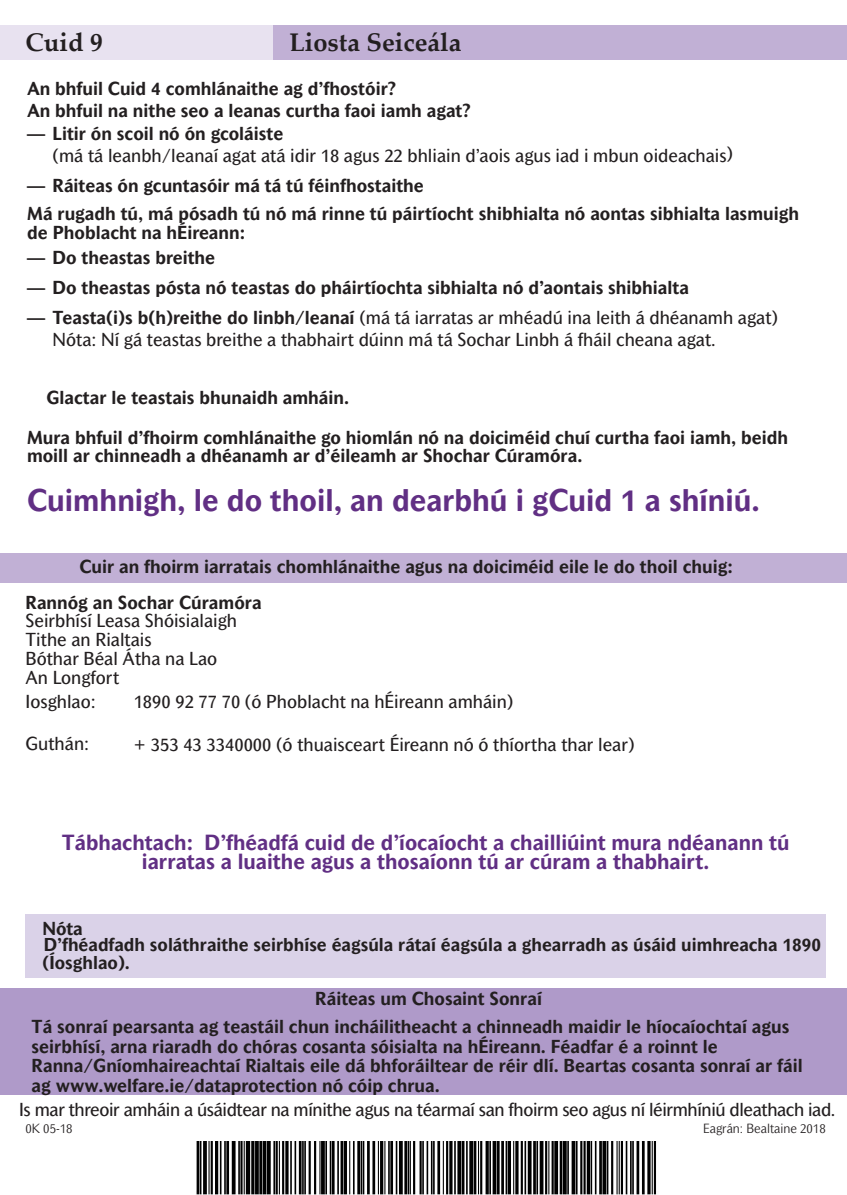
<style>
.page{position:relative;width:847px;height:1195px;background:#fff}
.page>*{position:absolute;margin:0;border:0;box-sizing:border-box;transform-origin:0 0}
.t1{font:700 30px "Mahsuri Sans";color:#612f84}
.t2{font:700 25.5px "Palatino Linotype";color:#231f20}
.t3{font:700 21px/18.8px "Mahsuri Sans";color:#612f84;text-align:center}
.t4{font:700 18px/19.5px "Mahsuri Sans";color:#231f20}
.t5{font:18px/18.8px "Mahsuri Sans";color:#231f20}
.t6{font:18px "Mahsuri Sans";letter-spacing:-.02em;color:#231f20}
.t7{font:700 17.85px/18px "Mahsuri Sans";color:#231f20}
.t8{font:300 12.75px "Mahsuri Sans";color:#231f20}
.s1{font-weight:700}
</style>
<div class="page">
<div style="left:272px;top:26px;width:574px;height:34px;background:#c1b0d5"></div>
<div style="left:0;top:26px;width:272px;height:34px;background:#e8e2f0"></div>
<div style="left:0;top:553px;width:846px;height:30px;background:#c1b0d5"></div>
<div style="left:26px;top:914px;width:799px;height:64px;background:#dad2e8"></div>
<div style="left:0;top:989px;width:846px;height:106px;background:#af9ac9"></div>
<img style="left:196px;top:1141px;width:461px;height:54px">
<h2 class="t2" style="left:26px;top:32px;width:79px">Cuid 9</h2>
<h2 class="t2" style="left:289px;top:32px;width:173px">Liosta Seiceála</h2>
<p class="t4" style="left:27px;top:80px;width:445px;line-height:21.6px">An bhfuil Cuid 4 comhlánaithe ag d’fhostóir?<br>An bhfuil na nithe seo a leanas curtha faoi iamh agat?</p>
<p class="t4" style="left:27px;top:125px;width:258px">— Litir ón scoil nó ón gcoláiste</p>
<p class="t5" style="left:53px;top:147px;width:681px">(má tá leanbh/leanaí agat atá idir 18 agus 22 bhliain d’aois agus iad i mbun oideachais)</p>
<p class="t4" style="left:27px;top:173px;width:773px;line-height:27.9px">— Ráiteas ón gcuntasóir má tá tú féinfhostaithe<br>Má rugadh tú, má pósadh tú nó má rinne tú páirtíocht shibhialta nó aontas sibhialta lasmuigh</p>
<p class="t4" style="left:27px;top:225px;width:219px">de Phoblacht na hÉireann:</p>
<p class="t4" style="left:27px;top:249px;width:190px">— Do theastas breithe</p>
<p class="t4" style="left:27px;top:279px;width:663px">— Do theastas pósta nó teastas do pháirtíochta sibhialta nó d’aontais shibhialta</p>
<p class="t5" style="left:53px;top:308px;width:726px;line-height:21.6px;text-indent:-26px"><span class="s1">— Teasta(i)s b(h)reithe do linbh/leanaí</span> (má tá iarratas ar mhéadú ina leith á dhéanamh agat)<br>Nóta: Ní gá teastas breithe a thabhairt dúinn má tá Sochar Linbh á fháil cheana agat.</p>
<p class="t4" style="left:47px;top:390px;width:304px">Glactar le teastais bhunaidh amháin.</p>
<p class="t4" style="left:27px;top:430px;width:762px;line-height:18px">Mura bhfuil d’fhoirm comhlánaithe go hiomlán nó na doiciméid chuí curtha faoi iamh, beidh moill ar chinneadh a dhéanamh ar d’éileamh ar Shochar Cúramóra.</p>
<h1 class="t1" style="left:27px;top:489px;width:734px">Cuimhnigh, le do thoil, an dearbhú i gCuid 1 a shíniú.</h1>
<p class="t4" style="left:79px;top:558px;width:654px">Cuir an fhoirm iarratais chomhlánaithe agus na doiciméid eile le do thoil chuig:</p>
<p class="t4" style="left:26px;top:594px;width:237px">Rannóg an Sochar Cúramóra</p>
<p class="t5" style="left:26px;top:613px;width:213px">Seirbhísí Leasa Shóisialaigh<br>Tithe an Rialtais<br>Bóthar Béal Átha na Lao<br>An Longfort</p>
<p class="t5" style="left:26px;top:693px;width:72px">Iosghlao:</p>
<p class="t5" style="left:134px;top:693px;width:381px">1890 92 77 70 (ó Phoblacht na hÉireann amháin)</p>
<p class="t5" style="left:26px;top:735px;width:65px">Guthán:</p>
<p class="t5" style="left:134px;top:737px;width:502px">+ 353 43 3340000 (ó thuaisceart Éireann nó ó thíortha thar lear)</p>
<p class="t3" style="left:62px;top:835px;width:728px">Tábhachtach: D’fhéadfá cuid de d’íocaíocht a chailliúint mura ndéanann tú iarratas a luaithe agus a thosaíonn tú ar cúram a thabhairt.</p>
<p class="t4" style="left:43px;top:920px;width:42px">Nóta</p>
<p class="t7" style="left:43px;top:937px;width:779px">D’fhéadfadh soláthraithe seirbhíse éagsúla rátaí éagsúla a ghearradh as úsáid uimhreacha 1890 (Íosghlao).</p>
<p class="t4" style="left:32px;top:986px;width:759px;line-height:28px;text-indent:283px">Ráiteas um Chosaint Sonraí<br>Tá sonraí pearsanta ag teastáil chun incháilitheacht a chinneadh maidir le híocaíochtaí agus</p>
<p class="t4" style="left:32px;top:1038px;width:772px">seirbhísí, arna riaradh do chóras cosanta sóisialta na hÉireann. Féadfar é a roinnt le<br>Ranna/Gníomhaireachtaí Rialtais eile dá bhforáiltear de réir dlí. Beartas cosanta sonraí ar fáil ag www.welfare.ie/dataprotection nó cóip chrua.</p>
<p class="t6" style="left:19px;top:1103px;width:817px">Is mar threoir amháin a úsáidtear na mínithe agus na téarmaí san fhoirm seo agus ní léirmhíniú dleathach iad.</p>
<p class="t8" style="left:26px;top:1123px;width:48px">0K 05-18</p>
<p class="t8" style="left:703px;top:1123px;width:124px">Eagrán: Bealtaine 2018</p>
</div>
